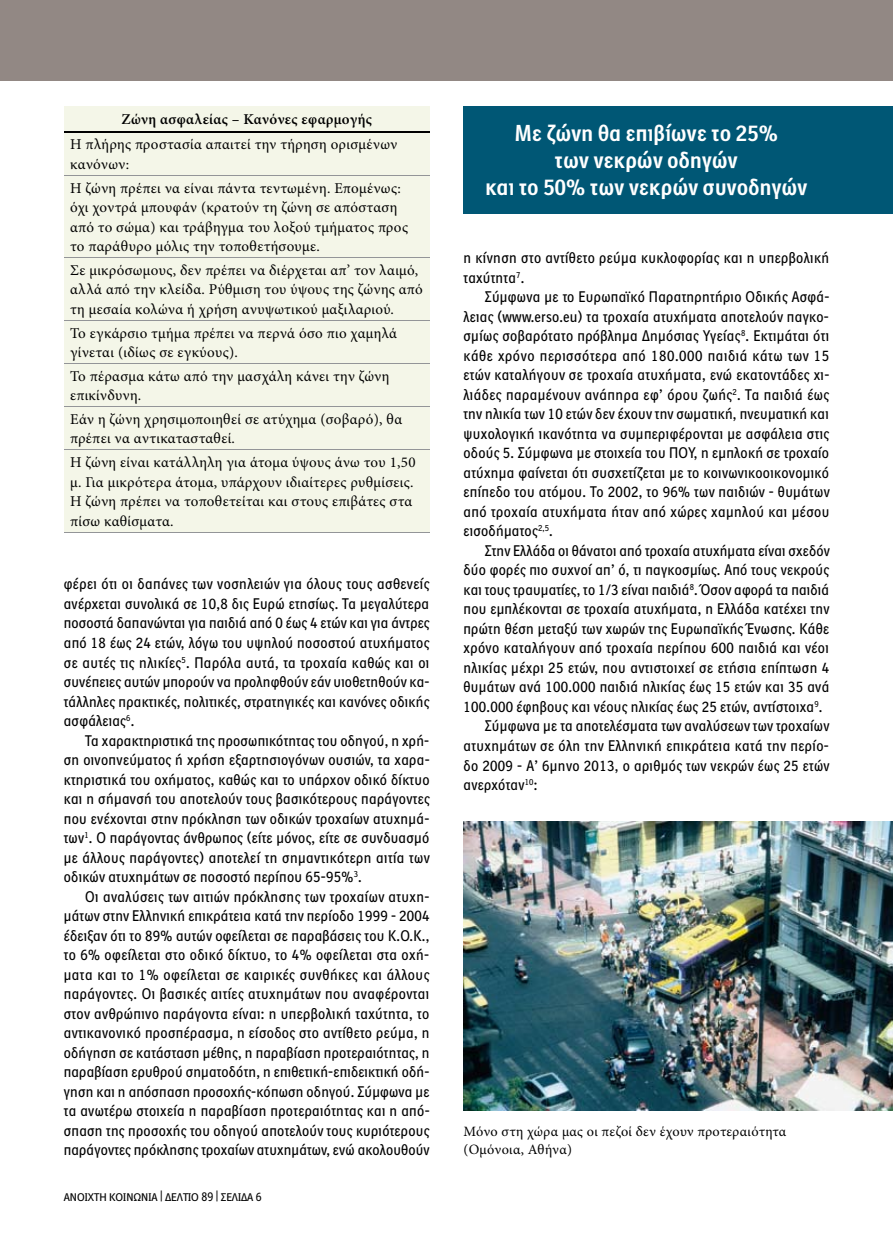
<style>
.page{position:relative;width:893px;height:1234px;background:#fff}
.page>*{position:absolute;margin:0;border:0;box-sizing:border-box;transform-origin:0 0}
.t1{font:700 22.5px/27px "BI Sans Condensed Greek";letter-spacing:.015em;color:#fff;text-align:center}
.t2{font:15px/19.5px "BI Sans Condensed Greek";letter-spacing:.015em;color:#000;text-align:justify}
.t3{font:15px/19.5px "Minion Pro";letter-spacing:.02em;color:#000}
.t4{font:600 15px "Minion Pro";letter-spacing:.025em;color:#000}
.t5{font:14.25px/18px "Minion Pro";letter-spacing:.02em;color:#000}
.t6{font:10.8px "BI Sans Condensed Greek";color:#000;scale:1.11 1}
.s1{font-size:12px}
.s2{font-size:12.6px}
</style>
<div class="page">
<div style="left:0;top:0;width:893px;height:81px;background:#928884"></div>
<div style="left:64px;top:106px;width:365px;height:426px;background:#f4f6e8"></div>
<div style="left:463px;top:106px;width:430px;height:108px;background:#005775"></div>
<hr style="left:64px;top:175px;width:365px;height:1px;background:#939598">
<hr style="left:64px;top:257px;width:365px;height:1px;background:#939598">
<hr style="left:64px;top:320px;width:365px;height:1px;background:#939598">
<hr style="left:64px;top:363px;width:365px;height:1px;background:#939598">
<hr style="left:64px;top:406px;width:365px;height:1px;background:#939598">
<hr style="left:64px;top:449px;width:365px;height:1px;background:#939598">
<hr style="left:64px;top:532px;width:365px;height:1px;background:#939598">
<hr style="left:64px;top:131px;width:365px;height:2px;background:#000">
<img style="left:463px;top:821px;width:430px;height:289px">
<p class="t4" style="left:121px;top:108px;width:252px">Ζώνη ασφαλείας – κανόνες εφαρμογής</p>
<p class="t3" style="left:70px;top:135px;width:329px">Η πλήρης προστασία απαιτεί την τήρηση ορισμένων κανόνων:</p>
<p class="t3" style="left:70px;top:178px;width:339px">Η ζώνη πρέπει να είναι πάντα τεντωμένη. Επομένως: όχι χοντρά μπουφάν (κρατούν τη ζώνη σε απόσταση από το σώμα) και τράβηγμα του λοξού τμήματος προς το παράθυρο μόλις την τοποθετήσουμε.</p>
<p class="t3" style="left:70px;top:260px;width:354px">Σε μικρόσωμους, δεν πρέπει να διέρχεται απ’ τον λαιμό, αλλά από την κλείδα. Ρύθμιση του ύψους της ζώνης από τη μεσαία κολώνα ή χρήση ανυψωτικού μαξιλαριού.</p>
<p class="t3" style="left:70px;top:323px;width:328px">Το εγκάρσιο τμήμα πρέπει να περνά όσο πιο χαμηλά γίνεται (ιδίως σε εγκύους).</p>
<p class="t3" style="left:70px;top:366px;width:321px">Το πέρασμα κάτω από την μασχάλη κάνει την ζώνη επικίνδυνη.</p>
<p class="t3" style="left:70px;top:409px;width:334px">Εάν η ζώνη χρησιμοποιηθεί σε ατύχημα (σοβαρό), θα πρέπει να αντικατασταθεί.</p>
<p class="t3" style="left:70px;top:452px;width:347px">Η ζώνη είναι κατάλληλη για άτομα ύψους άνω του 1,50 μ. Για μικρότερα άτομα, υπάρχουν ιδιαίτερες ρυθμίσεις.<br>Η ζώνη πρέπει να τοποθετείται και στους επιβάτες στα πίσω καθίσματα.</p>
<p class="t2" style="left:64px;top:574px;width:367px">φέρει ότι οι δαπάνες των νοσηλειών για όλους τους ασθενείς ανέρχεται συνολικά σε 10,8 δις Ευρώ ετησίως. Τα μεγαλύτερα ποσοστά δαπανώνται για παιδιά από 0 έως 4 ετών και για άντρες από 18 έως 24 ετών, λόγω του υψηλού ποσοστού ατυχήματος σε αυτές τις ηλικίες<sup>5</sup>. Παρόλα αυτά, τα τροχαία καθώς και οι συνέπειες αυτών μπορούν να προληφθούν εάν υιοθετηθούν κα&shy;τάλληλες πρακτικές, πολιτικές, στρατηγικές και κανόνες οδικής ασφάλειας<sup>6</sup>.</p>
<p class="t2" style="left:64px;top:730px;width:368px;text-indent:21px">Τα χαρακτηριστικά της προσωπικότητας του οδηγού, η χρή&shy;ση οινοπνεύματος ή χρήση εξαρτησιογόνων ουσιών, τα χαρα&shy;κτηριστικά του οχήματος, καθώς και το υπάρχον οδικό δίκτυο και η σήμανσή του αποτελούν τους βασικότερους παράγοντες που ενέχονται στην πρόκληση των οδικών τροχαίων ατυχημά&shy;των<sup>1</sup>. Ο παράγοντας άνθρωπος (είτε μόνος, είτε σε συνδυασμό με άλλους παράγοντες) αποτελεί τη σημαντικότερη αιτία των οδικών ατυχημάτων σε ποσοστό περίπου 65-95%<sup>3</sup>.</p>
<p class="t2" style="left:64px;top:886px;width:367px;text-indent:21px">Οι αναλύσεις των αιτιών πρόκλησης των τροχαίων ατυχη&shy;μάτων στην Ελληνική επικράτεια κατά την περίοδο 1999 - 2004 έδειξαν ότι το 89% αυτών οφείλεται σε παραβάσεις του Κ.Ο.Κ., το 6% οφείλεται στο οδικό δίκτυο, το 4% οφείλεται στα οχή&shy;ματα και το 1% οφείλεται σε καιρικές συνθήκες και άλλους παράγοντες. Οι βασικές αιτίες ατυχημάτων που αναφέρονται στον ανθρώπινο παράγοντα είναι: η υπερβολική ταχύτητα, το αντικανονικό προσπέρασμα, η είσοδος στο αντίθετο ρεύμα, η οδήγηση σε κατάσταση μέθης, η παραβίαση προτεραιότητας, η παραβίαση ερυθρού σηματοδότη, η επιθετική-επιδεικτική οδή&shy;γηση και η απόσπαση προσοχής-κόπωση οδηγού. Σύμφωνα με τα ανωτέρω στοιχεία η παραβίαση προτεραιότητας και η από&shy;σπαση της προσοχής του οδηγού αποτελούν τους κυριότερους παράγοντες πρόκλησης τροχαίων ατυχημάτων, ενώ ακολουθούν</p>
<p class="t6" style="left:64px;top:1190px;width:180px">ΑΝΟΙΧΤΗ ΚΟΙΝΩΝΙΑ <span class="s1">|</span> ΔΕΛΤΙΟ <span class="s2">89</span> <span class="s1">|</span> ΣΕΛΙΔΑ <span class="s1">6</span></p>
<h1 class="t1" style="left:485px;top:119px;width:323px">Με ζώνη θα επιβίωνε το 25%<br>των νεκρών οδηγών<br>και το 50% των νεκρών συνοδηγών</h1>
<p class="t2" style="left:463px;top:248px;width:367px">η κίνηση στο αντίθετο ρεύμα κυκλοφορίας και η υπερβολική ταχύτητα<sup>7</sup>.</p>
<p class="t2" style="left:463px;top:287px;width:368px;text-indent:21px">Σύμφωνα με τo Ευρωπαϊκό Παρατηρητήριο Οδικής Ασφά&shy;λειας (www.erso.eu) τα τροχαία ατυχήματα αποτελούν παγκο&shy;σμίως σοβαρότατο πρόβλημα Δημόσιας Υγείας<sup>8</sup>. Εκτιμάται ότι κάθε χρόνο περισσότερα από 180.000 παιδιά κάτω των 15 ετών καταλήγουν σε τροχαία ατυχήματα, ενώ εκατοντάδες χι&shy;λιάδες παραμένουν ανάπηρα εφ’ όρου ζωής<sup>2</sup>. Τα παιδιά έως την ηλικία των 10 ετών δεν έχουν την σωματική, πνευματική και ψυχολογική ικανότητα να συμπεριφέρονται με ασφάλεια στις οδούς 5. Σύμφωνα με στοιχεία του ΠΟΥ, η εμπλοκή σε τροχαίο ατύχημα φαίνεται ότι συσχετίζεται με το κοινωνικοοικονομικό επίπεδο του ατόμου. Το 2002, το 96% των παιδιών - θυμάτων από τροχαία ατυχήματα ήταν από χώρες χαμηλού και μέσου εισοδήματος<sup>2,5</sup>.</p>
<p class="t2" style="left:485px;top:540px;width:347px">Στην Ελλάδα οι θάνατοι από τροχαία ατυχήματα είναι σχεδόν</p>
<p class="t2" style="left:463px;top:560px;width:367px">δύο φορές πιο συχνοί απ’ ό, τι παγκοσμίως. Από τους νεκρούς</p>
<p class="t2" style="left:463px;top:579px;width:367px">και τους τραυματίες, το 1/3 είναι παιδιά<sup>8</sup>. Όσον αφορά τα παιδιά</p>
<p class="t2" style="left:463px;top:599px;width:368px">που εμπλέκονται σε τροχαία ατυχήματα, η Ελλάδα κατέχει την</p>
<p class="t2" style="left:463px;top:618px;width:367px">πρώτη θέση μεταξύ των χωρών της Ευρωπαϊκής Ένωσης. Κάθε</p>
<p class="t2" style="left:463px;top:638px;width:367px">χρόνο καταλήγουν από τροχαία περίπου 600 παιδιά και νέοι</p>
<p class="t2" style="left:463px;top:657px;width:367px">ηλικίας μέχρι 25 ετών, που αντιστοιχεί σε ετήσια επίπτωση 4</p>
<p class="t2" style="left:463px;top:677px;width:367px">θυμάτων ανά 100.000 παιδιά ηλικίας έως 15 ετών και 35 ανά</p>
<p class="t2" style="left:463px;top:696px;width:360px">100.000 έφηβους και νέους ηλικίας έως 25 ετών, αντίστοιχα<sup>9</sup>.</p>
<p class="t2" style="left:485px;top:716px;width:346px">Σύμφωνα με τα αποτελέσματα των αναλύσεων των τροχαίων</p>
<p class="t2" style="left:463px;top:735px;width:367px">ατυχημάτων σε όλη την Ελληνική επικράτεια κατά την περίο-</p>
<p class="t2" style="left:463px;top:755px;width:368px">δο 2009 - Α’ 6μηνο 2013, ο αριθμός των νεκρών έως 25 ετών</p>
<p class="t2" style="left:463px;top:774px;width:75px">ανερχόταν<sup>10</sup>:</p>
<p class="t5" style="left:463px;top:1122px;width:324px">Μόνο στη χώρα μας οι πεζοί δεν έχουν προτεραιότητα (Ομόνοια, Αθήνα)</p>
</div>
